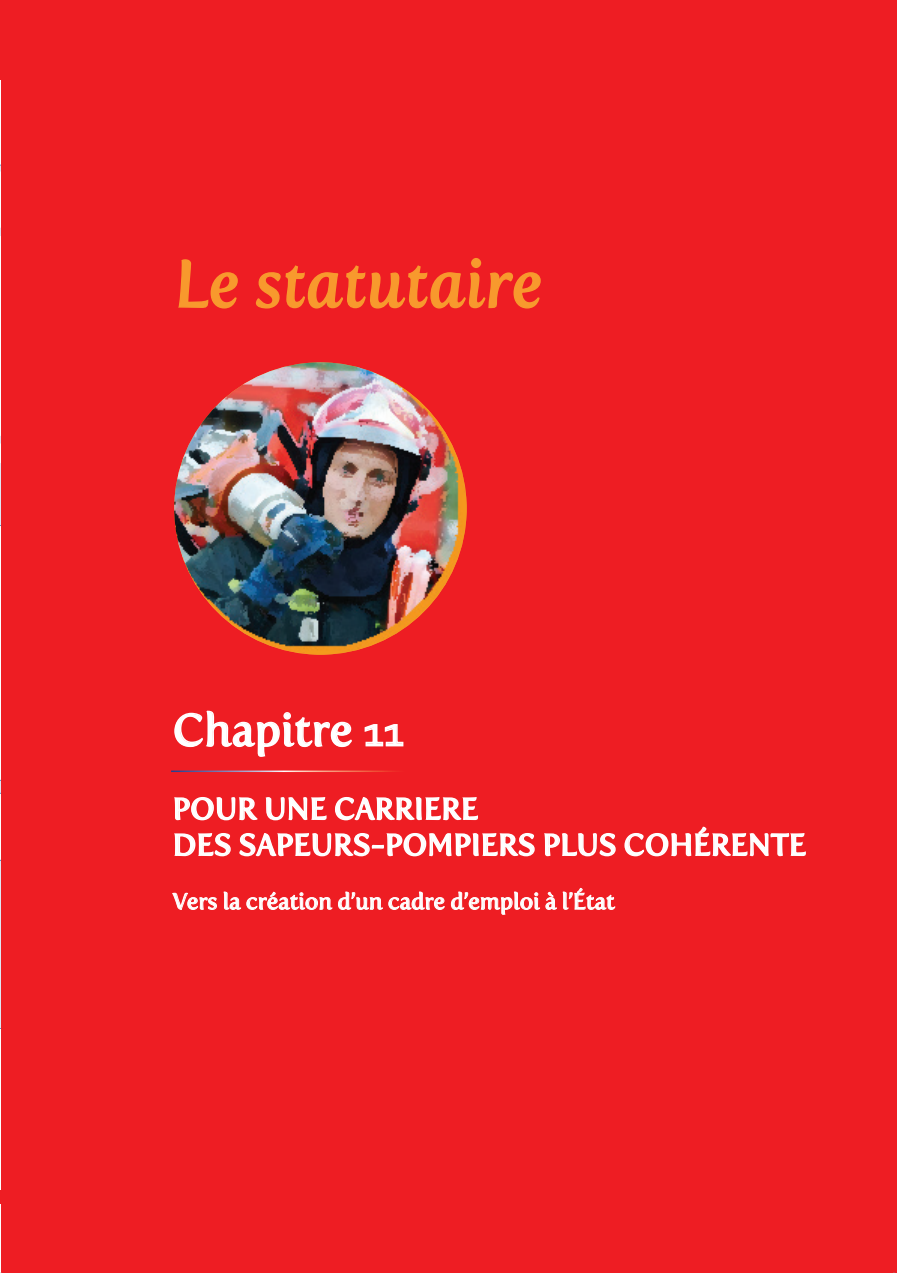
<style>
.page{position:relative;width:897px;height:1273px;background:#fff}
.page>*{position:absolute;margin:0;border:0;box-sizing:border-box;transform-origin:0 0}
.t1{font:italic 66px "Fertigo Pro";color:#f8992d}
.t2{font:45px "Fertigo Pro";color:#fff}
.t3{font:30px/36px "Fertigo Pro";color:#fff}
.t4{font:22.5px "Fertigo Pro";color:#fff}
.s1{font-family:"Corbel"}
</style>
<div class="page">
<svg style="left:0;top:1191px;width:1px;height:13px"></svg>
<hr style="left:0;top:0;width:1px;height:80px;background:#ee1d23">
<div style="left:1px;top:0;width:896px;height:1273px;background:#ee1d23"></div>
<svg style="left:174px;top:770px;width:361px;height:87px"></svg>
<svg style="left:544px;top:833px;width:72px;height:24px"></svg>
<svg style="left:624px;top:826px;width:182px;height:31px"></svg>
<svg style="left:172px;top:892px;width:45px;height:18px"></svg>
<svg style="left:223px;top:888px;width:392px;height:27px"></svg>
<svg style="left:174px;top:710px;width:178px;height:47px"></svg>
<svg style="left:364px;top:724px;width:40px;height:23px"></svg>
<hr style="left:171px;top:771px;width:234px;height:1px;background:#fff">
<svg style="left:178px;top:259px;width:60px;height:50px"></svg>
<svg style="left:255px;top:258px;width:286px;height:51px"></svg>
<img style="left:174px;top:362px;width:292px;height:293px;border-radius:146px">
<h1 class="t1" style="left:174px;top:246px;width:370px">Le statutaire</h1>
<h2 class="t2" style="left:173px;top:704px;width:233px">Chapitre <span class="s1">11</span></h2>
<p class="t3" style="left:173px;top:791px;width:635px">POUR UNE CARRIERE<br>DES SAPEURS-POMPIERS PLUS COHÉRENTE</p>
<p class="t4" style="left:173px;top:888px;width:443px">Vers la création d’un cadre d’emploi à l’État</p>
</div>
